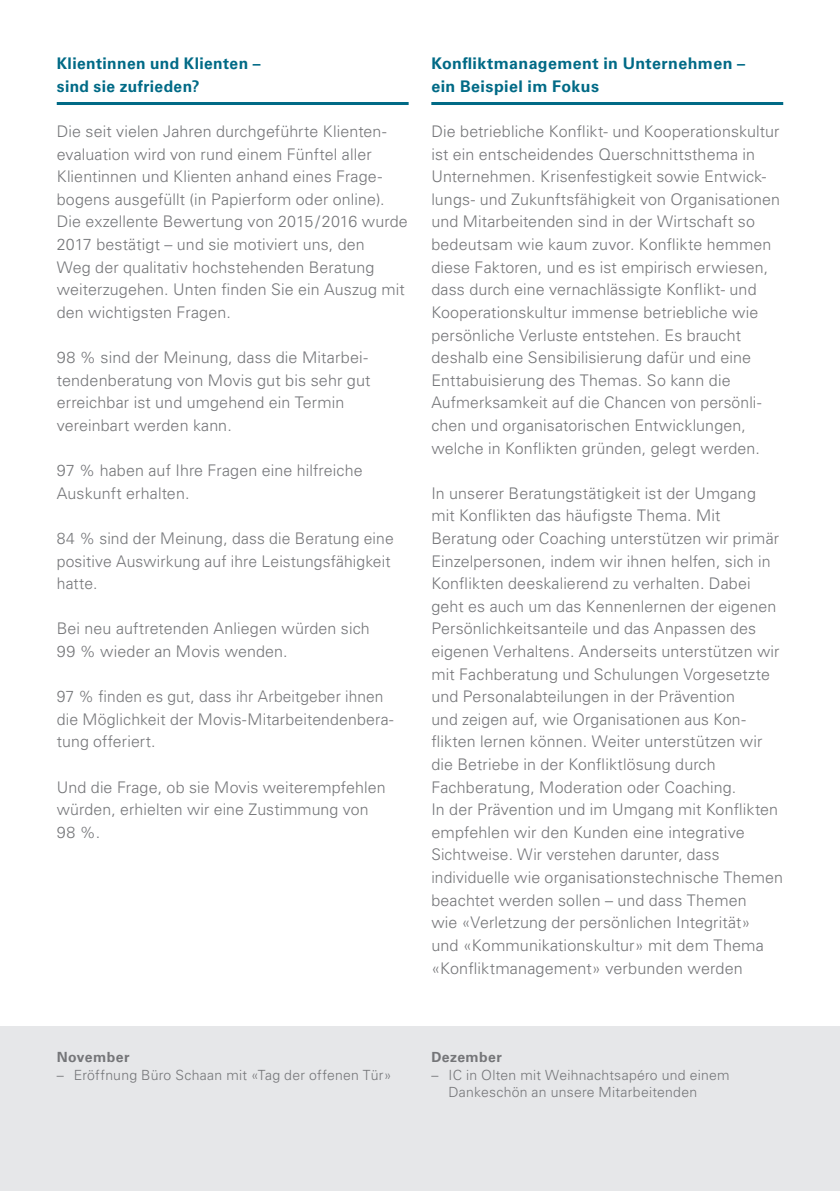
<style>
.page{position:relative;width:840px;height:1191px;background:#fff}
.page>*{position:absolute;margin:0;border:0;box-sizing:border-box;transform-origin:0 0}
.t1{font:300 16px/22.6px "Univers LT Std";letter-spacing:.01em;color:#757679}
.t2{font:700 16px/22.6px "Univers LT Std";letter-spacing:.025em;color:#006a86}
.t3{font:300 14px/17.4px "Univers LT Std";letter-spacing:.02em;color:#757679}
.t4{font:700 14px "Univers LT Std";letter-spacing:.03em;color:#757679}
</style>
<div class="page">
<div style="left:0;top:1026px;width:839px;height:165px;background:#e6e7e9"></div>
<hr style="left:57px;top:102px;width:351px;height:3px;background:#006a86">
<hr style="left:431px;top:102px;width:351px;height:3px;background:#006a86">
<p class="t2" style="left:57px;top:52px;width:205px">Klientinnen und Klienten – sind sie zufrieden?</p>
<p class="t1" style="left:57px;top:120px;width:352px">Die seit vielen Jahren durchgeführte Klienten&shy;evaluation wird von rund einem Fünftel aller Klientinnen und Klienten anhand eines Frage&shy;bogens ausgefüllt (in Papierform oder online).<br>Die exzellente Bewertung von 2015/2016 wurde 2017 bestätigt – und sie motiviert uns, den<br>Weg der qualitativ hochstehenden Beratung weiterzugehen. Unten finden Sie ein Auszug mit den wichtigsten Fragen.</p>
<p class="t1" style="left:57px;top:346px;width:315px">98 % sind der Meinung, dass die Mitarbei&shy;tendenberatung von Movis gut bis sehr gut erreichbar ist und umgehend ein Termin vereinbart werden kann.</p>
<p class="t1" style="left:57px;top:459px;width:307px">97 % haben auf Ihre Fragen eine hilfreiche<br>Auskunft erhalten.</p>
<p class="t1" style="left:57px;top:527px;width:338px">84 % sind der Meinung, dass die Beratung eine positive Auswirkung auf ihre Leistungsfähigkeit hatte.</p>
<p class="t1" style="left:57px;top:617px;width:314px">Bei neu auftretenden Anliegen würden sich<br>99 % wieder an Movis wenden.</p>
<p class="t1" style="left:57px;top:685px;width:338px">97 % finden es gut, dass ihr Arbeitgeber ihnen die Möglichkeit der Movis-Mitarbeitendenbera&shy;tung offeriert.</p>
<p class="t1" style="left:57px;top:775px;width:330px">Und die Frage, ob sie Movis weiterempfehlen würden, erhielten wir eine Zustimmung von<br>98 %.</p>
<p class="t2" style="left:431px;top:52px;width:315px">Konfliktmanagement in Unternehmen – ein Beispiel im Fokus</p>
<p class="t1" style="left:431px;top:120px;width:350px">Die betriebliche Konflikt- und Kooperationskultur ist ein entscheidendes Querschnittsthema in Unternehmen. Krisenfestigkeit sowie Entwick&shy;lungs- und Zukunftsfähigkeit von Organisationen und Mitarbeitenden sind in der Wirtschaft so bedeutsam wie kaum zuvor. Konflikte hemmen diese Faktoren, und es ist empirisch erwiesen, dass durch eine vernachlässigte Konflikt- und Kooperationskultur immense betriebliche wie persönliche Verluste entstehen. Es braucht deshalb eine Sensibilisierung dafür und eine Enttabuisierung des Themas. So kann die Aufmerksamkeit auf die Chancen von persönli&shy;chen und organisatorischen Entwicklungen, welche in Konflikten gründen, gelegt werden.</p>
<p class="t1" style="left:431px;top:482px;width:353px">In unserer Beratungstätigkeit ist der Umgang mit Konflikten das häufigste Thema. Mit Beratung oder Coaching unterstützen wir primär Einzelpersonen, indem wir ihnen helfen, sich in Konflikten deeskalierend zu verhalten. Dabei geht es auch um das Kennenlernen der eigenen Persönlichkeitsanteile und das Anpassen des eigenen Verhaltens. Anderseits unterstützen wir mit Fachberatung und Schulungen Vorgesetzte und Personalabteilungen in der Prävention<br>und zeigen auf, wie Organisationen aus Kon&shy;flikten lernen können. Weiter unterstützen wir die Betriebe in der Konfliktlösung durch Fachberatung, Moderation oder Coaching.<br>In der Prävention und im Umgang mit Konflikten empfehlen wir den Kunden eine integrative Sichtweise. Wir verstehen darunter, dass individuelle wie organisationstechnische Themen beachtet werden sollen – und dass Themen<br>wie «Verletzung der persönlichen Integrität»<br>und «Kommunikationskultur» mit dem Thema «Konfliktmanagement» verbunden werden</p>
<p class="t4" style="left:57px;top:1049px;width:74px">November</p>
<p class="t3" style="left:57px;top:1066px;width:336px">– Eröffnung Büro Schaan mit «Tag der offenen Tür»</p>
<p class="t4" style="left:431px;top:1049px;width:72px">Dezember</p>
<p class="t3" style="left:448px;top:1066px;width:282px;text-indent:-17px">– IC in Olten mit Weihnachtsapéro und einem<br>Dankeschön an unsere Mitarbeitenden</p>
</div>
